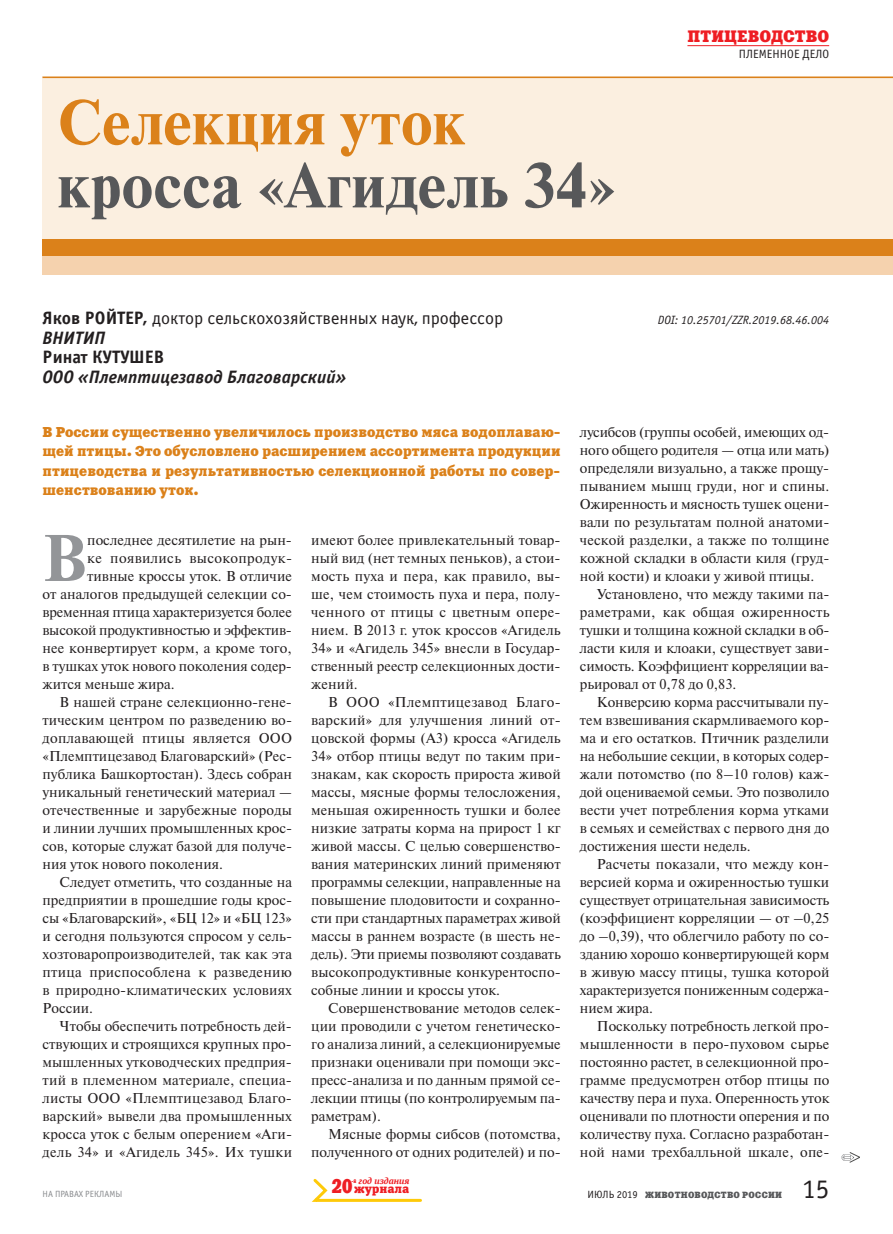
<style>
.page{position:relative;width:893px;height:1234px;background:#fff}
.page>*{position:absolute;margin:0;border:0;box-sizing:border-box;transform-origin:0 0}
.t1{font:700 65.7px "Newton C";color:#939598}
.t2{font:700 63px "Newton C";letter-spacing:.01em;color:#57585a}
.t3{font:700 63px "Newton C";letter-spacing:.01em;color:#db811a}
.t4{font:27px "Officina Sans C";color:#231f20}
.t5{font:19.8px "Xenia C";color:#ee1d23;scale:.83 1}
.t6{font:18px/19.5px "Officina Sans C";color:#231f20}
.t7{font:italic 700 18px "Officina Sans C";color:#231f20}
.t8{font:700 18px "Officina Sans C";color:#231f20}
.t9{font:16.5px "Xenia C";letter-spacing:.01em;color:#ee1d23}
.t10{font:14.25px/18px "Newton C";color:#231f20;text-align:justify}
.t11{font:14.25px/19.5px "Xenia C";color:#db811a;text-align:justify}
.t12{font:14.25px "Newton C";letter-spacing:.02em;color:#231f20}
.t13{font:14.25px "Newton C";letter-spacing:.025em;color:#231f20}
.t14{font:italic 12px "Officina Sans C";color:#231f20}
.t15{font:12px "Officina Sans C";color:#231f20}
.t16{font:12px "Xenia C";color:#ee1d23}
.t17{font:9px "Xenia C";letter-spacing:.025em;color:#57585a}
.t18{font:9px "Officina Sans C";color:#8a8c8f}
.t19{font:italic 700 9px "PT Serif";color:#ee1d23}
.s1{font-weight:700}
.s2{font-weight:700;font-style:italic}
.s3{font-family:"Officina Sans C";font-size:10.5px;color:#231f20}
</style>
<div class="page">
<hr style="left:687px;top:45px;width:142px;height:1px;background:#ee1d23">
<svg style="left:311px;top:1179px;width:111px;height:23px"></svg>
<div style="left:43px;top:239px;width:850px;height:18px;background:#db811a"></div>
<div style="left:43px;top:257px;width:850px;height:18px;background:#f5d2ae"></div>
<div style="left:43px;top:77px;width:850px;height:162px;background:#fbefe0"></div>
<hr style="left:43px;top:77px;width:850px;height:1px;background:#db811a">
<svg style="left:842px;top:1152px;width:18px;height:10px"></svg>
<h2 class="t3" style="left:58px;top:87px;width:409px">Селекция уток</h2>
<h2 class="t2" style="left:58px;top:150px;width:561px">кросса «Агидель 34»</h2>
<p class="t6" style="left:43px;top:309px;width:462px"><span class="s1">Яков РОЙТЕР,</span> доктор сельскохозяйственных наук, профессор<br><span class="s2">ВНИТИП</span></p>
<p class="t8" style="left:43px;top:347px;width:123px">Ринат КУТУШЕВ</p>
<p class="t7" style="left:43px;top:366px;width:306px">ООО «Племптицезавод Благоварский»</p>
<p class="t9" style="left:687px;top:26px;width:143px">ПТИЦЕВОДСТВО</p>
<p class="t15" style="left:739px;top:48px;width:92px">ПЛЕМЕННОЕ ДЕЛО</p>
<p class="t14" style="left:658px;top:313px;width:173px">DOI: 10.25701/ZZR.2019.68.46.004</p>
<p class="t11" style="left:43px;top:422px;width:520px">В России существенно увеличилось производство мяса водоплаваю&shy;щей птицы. Это обусловлено расширением ассортимента продукции птицеводства и результативностью селекционной работы по совер&shy;шенствованию уток.</p>
<h1 class="t1" style="left:43px;top:521px;width:46px">В</h1>
<p class="t10" style="left:87px;top:531px;width:206px">последнее десятилетие на рын‑</p>
<p class="t13" style="left:87px;top:550px;width:206px">ке появились высокопродук‑</p>
<p class="t10" style="left:87px;top:567px;width:206px">тивные кроссы уток. В отличие</p>
<p class="t10" style="left:43px;top:585px;width:249px">от аналогов предыдущей селекции со-</p>
<p class="t10" style="left:43px;top:603px;width:251px">временная птица характеризуется более</p>
<p class="t10" style="left:43px;top:621px;width:251px">высокой продуктивностью и эффектив‑</p>
<p class="t10" style="left:43px;top:639px;width:251px">нее конвертирует корм, а кроме того,</p>
<p class="t10" style="left:43px;top:657px;width:251px">в тушках уток нового поколения содер‑</p>
<p class="t10" style="left:43px;top:675px;width:134px">жится меньше жира.</p>
<p class="t10" style="left:60px;top:693px;width:234px">В нашей стране селекционно-гене‑</p>
<p class="t10" style="left:43px;top:711px;width:251px">тическим центром по разведению во‑</p>
<p class="t12" style="left:43px;top:730px;width:251px">доплавающей птицы является ООО</p>
<p class="t10" style="left:43px;top:747px;width:251px">«Племптицезавод Благоварский» (Рес‑</p>
<p class="t10" style="left:43px;top:765px;width:251px">публика Башкортостан). Здесь собран</p>
<p class="t10" style="left:43px;top:783px;width:251px">уникальный генетический материал —</p>
<p class="t10" style="left:43px;top:801px;width:251px">отечественные и зарубежные породы</p>
<p class="t10" style="left:43px;top:819px;width:251px">и линии лучших промышленных крос‑</p>
<p class="t10" style="left:43px;top:837px;width:251px">сов, которые служат базой для получе‑</p>
<p class="t10" style="left:43px;top:855px;width:182px">ния уток нового поколения.</p>
<p class="t10" style="left:60px;top:873px;width:234px">Следует отметить, что созданные на</p>
<p class="t10" style="left:43px;top:891px;width:251px">предприятии в прошедшие годы крос‑</p>
<p class="t10" style="left:43px;top:909px;width:251px">сы «Благоварский», «БЦ 12» и «БЦ 123»</p>
<p class="t10" style="left:43px;top:927px;width:251px">и сегодня пользуются спросом у сель‑</p>
<p class="t10" style="left:43px;top:945px;width:251px">хозтоваропроизводителей, так как эта</p>
<p class="t12" style="left:43px;top:964px;width:251px">птица приспособлена к разведению</p>
<p class="t10" style="left:43px;top:981px;width:251px">в природно-климатических условиях</p>
<p class="t10" style="left:43px;top:999px;width:52px">России.</p>
<p class="t10" style="left:60px;top:1017px;width:234px">Чтобы обеспечить потребность дей‑</p>
<p class="t10" style="left:43px;top:1035px;width:251px">ствующих и строящихся крупных про‑</p>
<p class="t10" style="left:43px;top:1053px;width:251px">мышленных утководческих предприя‑</p>
<p class="t10" style="left:43px;top:1071px;width:251px">тий в племенном материале, специа‑</p>
<p class="t10" style="left:43px;top:1089px;width:251px">листы ООО «Племптицезавод Благо‑</p>
<p class="t10" style="left:43px;top:1107px;width:251px">варский» вывели два промышленных</p>
<p class="t10" style="left:43px;top:1125px;width:251px">кросса уток с белым оперением «Аги‑</p>
<p class="t12" style="left:43px;top:1144px;width:251px">дель 34» и «Агидель 345». Их тушки</p>
<p class="t18" style="left:43px;top:1189px;width:81px">НА ПРАВАХ РЕКЛАМЫ</p>
<p class="t10" style="left:311px;top:531px;width:251px">имеют более привлекательный товар‑ ный вид (нет темных пеньков), а стои‑ мость пуха и пера, как правило, вы‑ ше, чем стоимость пуха и пера, полу‑ ченного от птицы с цветным опере‑ нием. В 2013 г. уток кроссов «Агидель 34» и «Агидель 345» внесли в Государ‑ ственный реестр селекционных дости‑ жений.</p>
<p class="t10" style="left:311px;top:693px;width:251px;text-indent:17px">В ООО «Племптицезавод Благо‑ варский» для улучшения линий от‑ цовской формы (А3) кросса «Агидель 34» отбор птицы ведут по таким при‑ знакам, как скорость прироста живой массы, мясные формы телосложения, меньшая ожиренность тушки и более низкие затраты корма на прирост 1 кг живой массы. С целью совершенство‑ вания материнских линий применяют программы селекции, направленные на повышение плодовитости и сохранно‑ сти при стандартных параметрах живой массы в раннем возрасте (в шесть не‑ дель). Эти приемы позволяют создавать высокопродуктивные конкурентоспо‑ собные линии и кроссы уток.</p>
<p class="t10" style="left:311px;top:999px;width:251px;text-indent:17px">Совершенствование методов селек‑ ции проводили с учетом генетическо‑ го анализа линий, а селекционируемые признаки оценивали при помощи экс‑ пресс-анализа и по данным прямой се‑ лекции птицы (по контролируемым па‑ раметрам).</p>
<p class="t10" style="left:311px;top:1125px;width:251px;text-align:right">Мясные формы сибсов (потомства, полученного от одних родителей) и по‑</p>
<p class="t19" style="left:351px;top:1174px;width:59px"><sup>-й</sup> год издания</p>
<p class="t16" style="left:354px;top:1181px;width:57px">журнала</p>
<h3 class="t5" style="left:332px;top:1173px;width:26px">20</h3>
<p class="t10" style="left:580px;top:423px;width:251px">лусибсов (группы особей, имеющих од‑ ного общего родителя — отца или мать) определяли визуально, а также прощу‑ пыванием мышц груди, ног и спины.<br>Ожиренность и мясность тушек оцени‑ вали по результатам полной анатоми‑ ческой разделки, а также по толщине кожной складки в области киля (груд‑ ной кости) и клоаки у живой птицы.</p>
<p class="t10" style="left:580px;top:585px;width:251px;text-indent:17px">Установлено, что между такими па‑ раметрами, как общая ожиренность тушки и толщина кожной складки в об‑ ласти киля и клоаки, существует зави‑ симость. Коэффициент корреляции ва‑ рьировал от 0,78 до 0,83.</p>
<p class="t10" style="left:580px;top:693px;width:251px;text-indent:17px">Конверсию корма рассчитывали пу‑ тем взвешивания скармливаемого кор‑ ма и его остатков. Птичник разделили на небольшие секции, в которых содер‑ жали потомство (по 8–10 голов) каж‑ дой оцениваемой семьи. Это позволило вести учет потребления корма утками в семьях и семействах с первого дня до достижения шести недель.</p>
<p class="t10" style="left:580px;top:855px;width:251px;text-indent:17px">Расчеты показали, что между кон‑ версией корма и ожиренностью тушки существует отрицательная зависимость (коэффициент корреляции — от –0,25 до –0,39), что облегчило работу по со‑ зданию хорошо конвертирующей корм в живую массу птицы, тушка которой характеризуется пониженным содержа‑ нием жира.</p>
<p class="t10" style="left:580px;top:1016px;width:251px;text-indent:17px">Поскольку потребность легкой про‑ мышленности в перо-пуховом сырье постоянно растет, в селекционной про‑ грамме предусмотрен отбор птицы по качеству пера и пуха. Оперенность уток оценивали по плотности оперения и по количеству пуха. Согласно разработан‑ ной нами трехбалльной шкале, опе‑</p>
<p class="t17" style="left:588px;top:1188px;width:196px"><span class="s3">ИЮЛЬ 2019</span> ЖИВОТНОВОДСТВО РОССИИ</p>
<h3 class="t4" style="left:802px;top:1174px;width:28px">15</h3>
</div>
